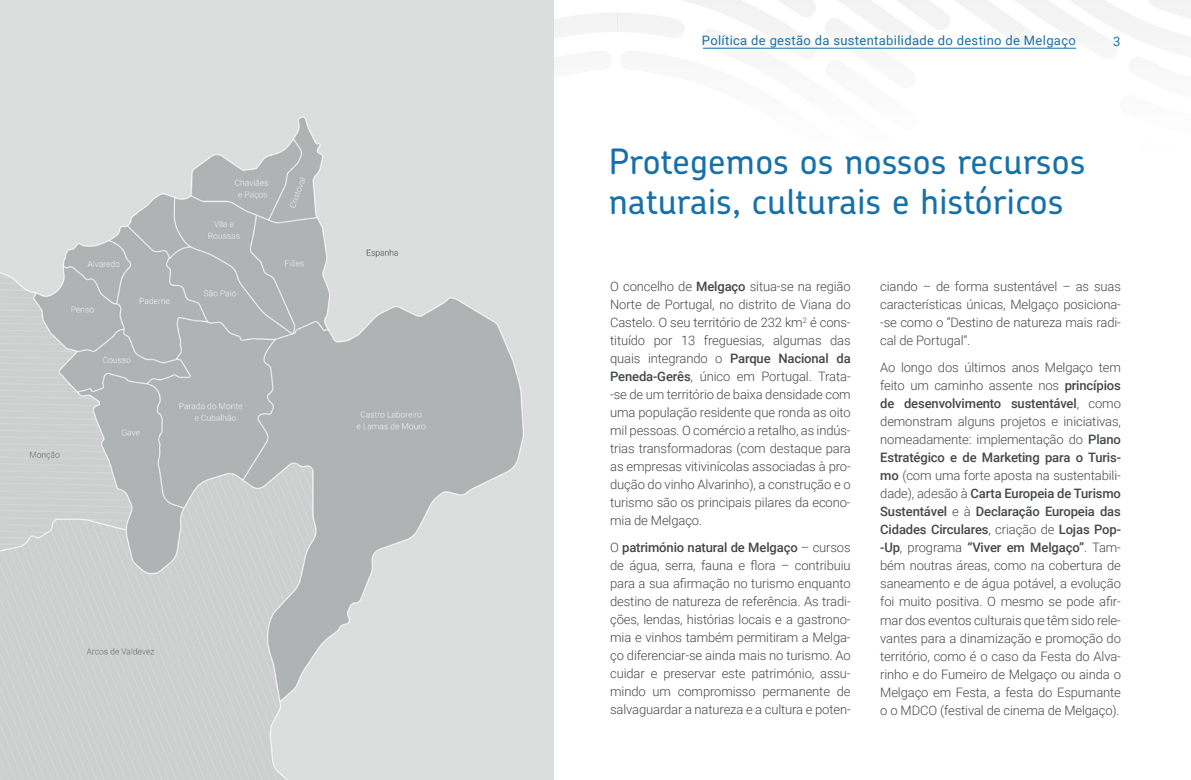
<style>
.page{position:relative;width:1191px;height:780px;background:#fff}
.page>*{position:absolute;margin:0;border:0;box-sizing:border-box;transform-origin:0 0}
.t1{font:500 35px/40px "Chevin Pro";letter-spacing:.01em;color:#1770a8}
.t2{font:300 13px/18px "Roboto";letter-spacing:-.01em;color:#444749;text-align:justify}
.t3{font:13px "Roboto";letter-spacing:.025em;color:#1770a8}
.s1{font-weight:500}
</style>
<div class="page">
<svg style="left:553px;top:0;width:64px;height:152px"></svg>
<svg style="left:617px;top:0;width:574px;height:49px"></svg>
<hr style="left:703px;top:48px;width:373px;height:1px;background:#1770a8">
<div style="left:0;top:0;width:553px;height:780px;background:#dcdedd"></div>
<img style="left:0;top:116px;width:524px;height:664px">
<p class="t3" style="left:702px;top:31px;width:375px">Política de gestão da sustentabilidade do destino de Melgaço</p>
<p class="t3" style="left:1113px;top:32px;width:9px">3</p>
<h1 class="t1" style="left:609px;top:140px;width:478px">Protegemos os nossos recursos naturais, culturais e históricos</h1>
<p class="t2" style="left:610px;top:277px;width:242px">O concelho de <span class="s1">Melgaço</span> situa-se na região Norte de Portugal, no distrito de Viana do Castelo. O seu território de 232 km<sup>2</sup> é cons&shy;tituído por 13 freguesias, algumas das quais integrando o <span class="s1">Parque Nacional da Peneda-Gerês</span>, único em Portugal. Trata--se de um território de baixa densidade com uma população residente que ronda as oito mil pessoas. O comércio a retalho, as indús&shy;trias transformadoras (com destaque para as empresas vitivinícolas associadas à pro&shy;dução do vinho Alvarinho), a construção e o turismo são os principais pilares da econo&shy;mia de Melgaço.</p>
<p class="t2" style="left:610px;top:538px;width:242px">O <span class="s1">património natural de Melgaço</span> – cursos de água, serra, fauna e flora – contribuiu para a sua afirmação no turismo enquanto destino de natureza de referência. As tradi&shy;ções, lendas, histórias locais e a gastrono&shy;mia e vinhos também permitiram a Melga&shy;ço diferenciar-se ainda mais no turismo. Ao cuidar e preservar este património, assu&shy;mindo um compromisso permanente de salvaguardar a natureza e a cultura e poten-</p>
<p class="t2" style="left:880px;top:277px;width:242px">ciando – de forma sustentável – as suas características únicas, Melgaço posiciona--se como o “Destino de natureza mais radi&shy;cal de Portugal”.</p>
<p class="t2" style="left:880px;top:358px;width:242px">Ao longo dos últimos anos Melgaço tem feito um caminho assente nos <span class="s1">princípios de desenvolvimento sustentável</span>, como demonstram alguns projetos e iniciativas, nomeadamente: implementação do <span class="s1">Plano Estratégico e de Marketing para o Turis&shy;mo</span> (com uma forte aposta na sustentabili&shy;dade), adesão à <span class="s1">Carta Europeia de Turismo Sustentável</span> e à <span class="s1">Declaração Europeia das Cidades Circulares</span>, criação de <span class="s1">Lojas Pop--Up</span>, programa <span class="s1">“Viver em Melgaço”</span>. Tam&shy;bém noutras áreas, como na cobertura de saneamento e de água potável, a evolução foi muito positiva. O mesmo se pode afir&shy;mar dos eventos culturais que têm sido rele&shy;vantes para a dinamização e promoção do território, como é o caso da Festa do Alva&shy;rinho e do Fumeiro de Melgaço ou ainda o Melgaço em Festa, a festa do Espumante o o MDCO (festival de cinema de Melgaço).</p>
</div>
